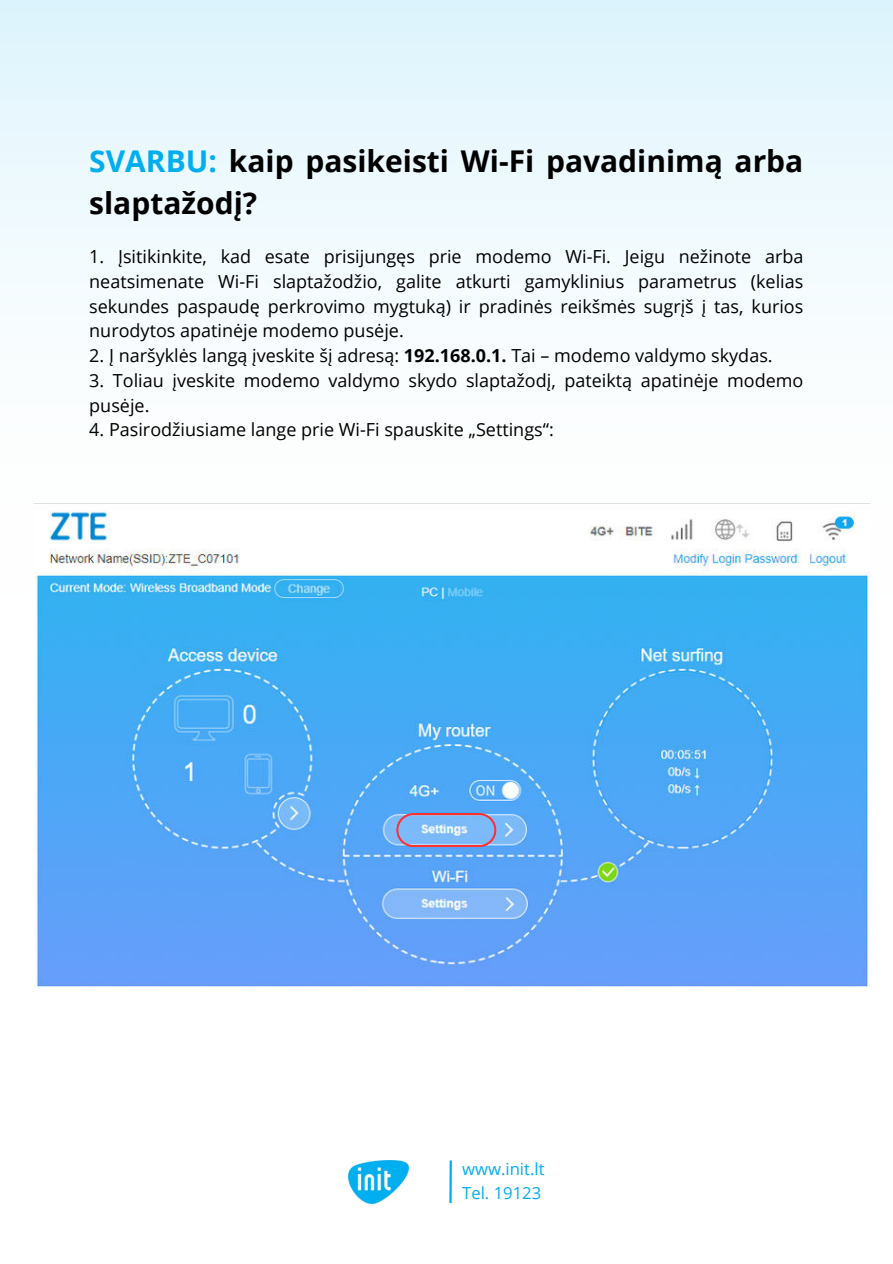
<style>
.page{position:relative;width:893px;height:1264px;background:#fff}
.page>*{position:absolute;margin:0;border:0;box-sizing:border-box;transform-origin:0 0}
.t1{font:700 30px/41.5px "Open Sans";color:#000}
.t2{font:18px/24.8px "Open Sans";color:#000;text-align:justify}
.t3{font:16.65px/23.2px "Open Sans";color:#00adef}
.s1{color:#00adef}
.s2{font-weight:700}
</style>
<div class="page">
<svg style="left:0;top:0;width:892px;height:579px;fill:#f3fbfe"></svg>
<img style="left:348px;top:1160px;width:61px;height:43px">
<hr style="left:449px;top:1160px;width:3px;height:42px;background:#00adef">
<img style="left:34px;top:503px;width:835px;height:484px">
<svg style="left:396px;top:813px;width:100px;height:34px;background:#98abdc"></svg>
<h1 class="t1" style="left:89px;top:140px;width:715px"><span class="s1">SVARBU:</span> kaip pasikeisti Wi-Fi pavadinimą arba slaptažodį?</h1>
<p class="t2" style="left:89px;top:244px;width:715px">1. Įsitikinkite, kad esate prisijungęs prie modemo Wi-Fi. Jeigu nežinote arba neatsimenate Wi-Fi slaptažodžio, galite atkurti gamyklinius parametrus (kelias sekundes paspaudę perkrovimo mygtuką) ir pradinės reikšmės sugrįš į tas, kurios nurodytos apatinėje modemo pusėje.</p>
<p class="t2" style="left:89px;top:343px;width:685px">2. Į naršyklės langą įveskite šį adresą: <span class="s2">192.168.0.1.</span> Tai – modemo valdymo skydas.</p>
<p class="t2" style="left:89px;top:367px;width:715px">3. Toliau įveskite modemo valdymo skydo slaptažodį, pateiktą apatinėje modemo pusėje.</p>
<p class="t2" style="left:89px;top:417px;width:466px">4. Pasirodžiusiame lange prie Wi-Fi spauskite „Settings“:</p>
<p class="t3" style="left:462px;top:1157px;width:84px">www.init.lt<br>Tel. 19123</p>
</div>
